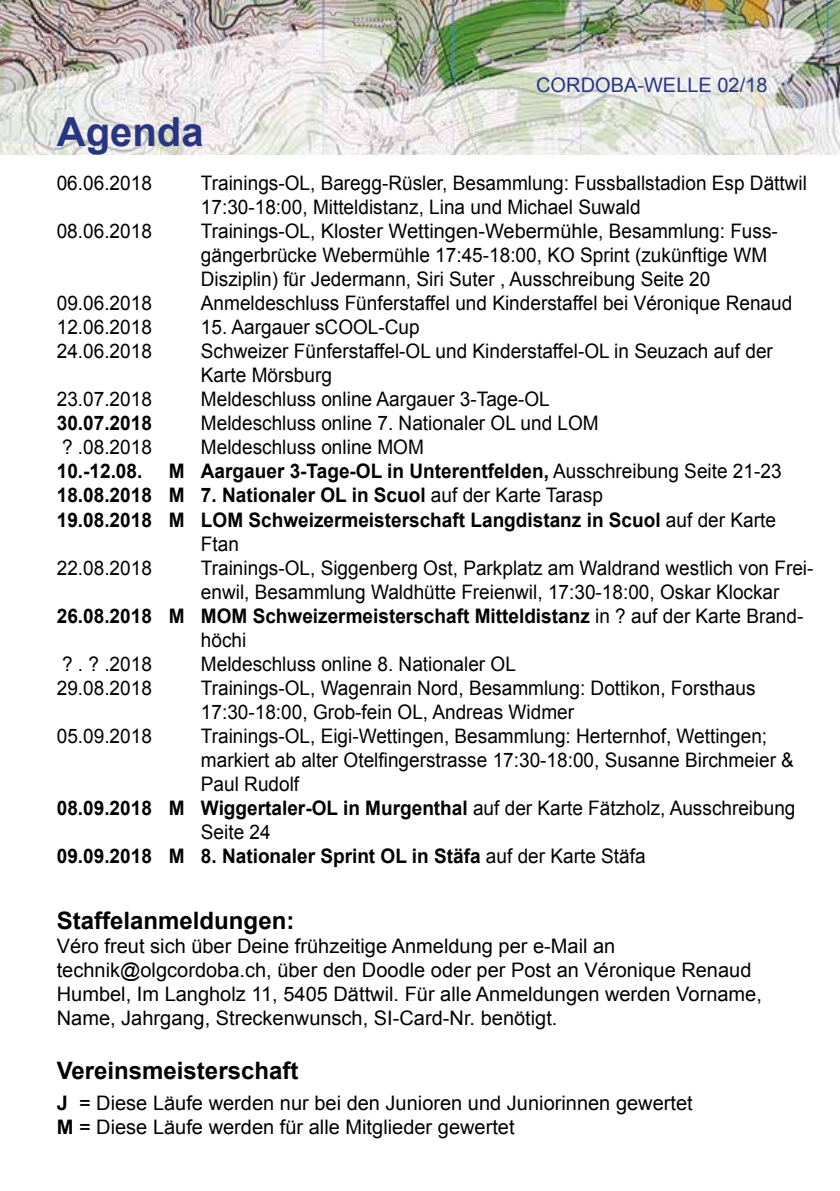
<style>
.page{position:relative;width:840px;height:1191px;background:#fff}
.page>*{position:absolute;margin:0;border:0;box-sizing:border-box;transform-origin:0 0}
.t1{font:700 40px "Arial";color:#283583}
.t2{font:700 24px "Arial";color:#000}
.t3{font:20px/24px "Arial";color:#000;scale:.95 1}
.t4{font:700 20px "Arial";color:#000;scale:.95 1}
.t5{font:20px/24px "Arial";color:#000}
.t6{font:20px "Arial";color:#283583}
.s1{font-weight:400}
.s2{font-weight:700}
</style>
<div class="page">
<img style="left:0;top:0;width:839px;height:154px">
<h1 class="t1" style="left:57px;top:105px;width:148px">Agenda</h1>
<p class="t6" style="left:536px;top:72px;width:233px">CORDOBA-WELLE 02/18</p>
<p class="t3" style="left:57px;top:171px;width:102px">06.06.2018</p>
<p class="t3" style="left:201px;top:171px;width:639px">Trainings-OL, Baregg-Rüsler, Besammlung: Fussballstadion Esp Dättwil<br>17:30-18:00, Mitteldistanz, Lina und Michael Suwald</p>
<p class="t3" style="left:57px;top:219px;width:102px">08.06.2018</p>
<p class="t3" style="left:201px;top:219px;width:608px">Trainings-OL, Kloster Wettingen-Webermühle, Besammlung: Fuss&shy;gängerbrücke Webermühle 17:45-18:00, KO Sprint (zukünftige WM<br>Disziplin) für Jedermann, Siri Suter , Ausschreibung Seite 20</p>
<p class="t3" style="left:57px;top:291px;width:102px">09.06.2018</p>
<p class="t3" style="left:201px;top:291px;width:623px">Anmeldeschluss Fünferstaffel und Kinderstaffel bei Véronique Renaud</p>
<p class="t3" style="left:57px;top:315px;width:102px">12.06.2018</p>
<p class="t3" style="left:201px;top:315px;width:232px">15. Aargauer sCOOL-Cup</p>
<p class="t3" style="left:57px;top:339px;width:102px">24.06.2018</p>
<p class="t3" style="left:201px;top:339px;width:603px">Schweizer Fünferstaffel-OL und Kinderstaffel-OL in Seuzach auf der<br>Karte Mörsburg</p>
<p class="t3" style="left:57px;top:387px;width:102px">23.07.2018</p>
<p class="t3" style="left:201px;top:387px;width:368px">Meldeschluss online Aargauer 3-Tage-OL</p>
<p class="t4" style="left:57px;top:410px;width:102px">30.07.2018</p>
<p class="t3" style="left:201px;top:411px;width:420px">Meldeschluss online 7. Nationaler OL und LOM</p>
<p class="t3" style="left:62px;top:435px;width:96px">? .08.2018</p>
<p class="t3" style="left:201px;top:435px;width:236px">Meldeschluss online MOM</p>
<p class="t4" style="left:57px;top:458px;width:92px">10.-12.08.</p>
<p class="t4" style="left:169px;top:458px;width:646px">M Aargauer 3-Tage-OL in Unterentfelden, <span class="s1">Ausschreibung Seite 21-23</span></p>
<p class="t4" style="left:57px;top:482px;width:576px">18.08.2018 M 7. Nationaler OL in Scuol <span class="s1">auf der Karte Tarasp</span></p>
<p class="t4" style="left:57px;top:506px;width:758px">19.08.2018 M LOM Schweizermeisterschaft Langdistanz in Scuol <span class="s1">auf der Karte</span></p>
<p class="t3" style="left:201px;top:531px;width:42px">Ftan</p>
<p class="t3" style="left:57px;top:555px;width:102px">22.08.2018</p>
<p class="t3" style="left:201px;top:555px;width:646px">Trainings-OL, Siggenberg Ost, Parkplatz am Waldrand westlich von Frei-</p>
<p class="t3" style="left:201px;top:579px;width:610px">enwil, Besammlung Waldhütte Freienwil, 17:30-18:00, Oskar Klockar</p>
<p class="t4" style="left:57px;top:602px;width:787px">26.08.2018 M MOM Schweizermeisterschaft Mitteldistanz <span class="s1">in ? auf der Karte Brand-</span></p>
<p class="t3" style="left:201px;top:627px;width:49px">höchi</p>
<p class="t3" style="left:62px;top:651px;width:96px">? . ? .2018</p>
<p class="t3" style="left:201px;top:651px;width:333px">Meldeschluss online 8. Nationaler OL</p>
<p class="t3" style="left:57px;top:675px;width:102px">29.08.2018</p>
<p class="t3" style="left:201px;top:675px;width:585px">Trainings-OL, Wagenrain Nord, Besammlung: Dottikon, Forsthaus<br>17:30-18:00, Grob-fein OL, Andreas Widmer</p>
<p class="t3" style="left:57px;top:723px;width:102px">05.09.2018</p>
<p class="t3" style="left:201px;top:723px;width:597px">Trainings-OL, Eigi-Wettingen, Besammlung: Herternhof, Wettingen;</p>
<p class="t3" style="left:201px;top:747px;width:625px">markiert ab alter Otelfingerstrasse 17:30-18:00, Susanne Birchmeier &amp;</p>
<p class="t3" style="left:201px;top:771px;width:105px">Paul Rudolf</p>
<p class="t4" style="left:57px;top:794px;width:778px">08.09.2018 M Wiggertaler-OL in Murgenthal <span class="s1">auf der Karte Fätzholz, Ausschreibung</span></p>
<p class="t3" style="left:201px;top:819px;width:75px">Seite 24</p>
<p class="t4" style="left:57px;top:842px;width:621px">09.09.2018 M 8. Nationaler Sprint OL in Stäfa <span class="s1">auf der Karte Stäfa</span></p>
<p class="t2" style="left:57px;top:904px;width:239px">Staffelanmeldungen:</p>
<p class="t5" style="left:57px;top:934px;width:706px">Véro freut sich über Deine frühzeitige Anmeldung per e-Mail an technik@olgcordoba.ch, über den Doodle oder per Post an Véronique Renaud Humbel, Im Langholz 11, 5405 Dättwil. Für alle Anmeldungen werden Vorname, Name, Jahrgang, Streckenwunsch, SI-Card-Nr. benötigt.</p>
<p class="t2" style="left:57px;top:1054px;width:243px">Vereinsmeisterschaft</p>
<p class="t5" style="left:57px;top:1091px;width:637px"><span class="s2">J</span> = Diese Läufe werden nur bei den Junioren und Juniorinnen gewertet<br><span class="s2">M</span> = Diese Läufe werden für alle Mitglieder gewertet</p>
</div>
